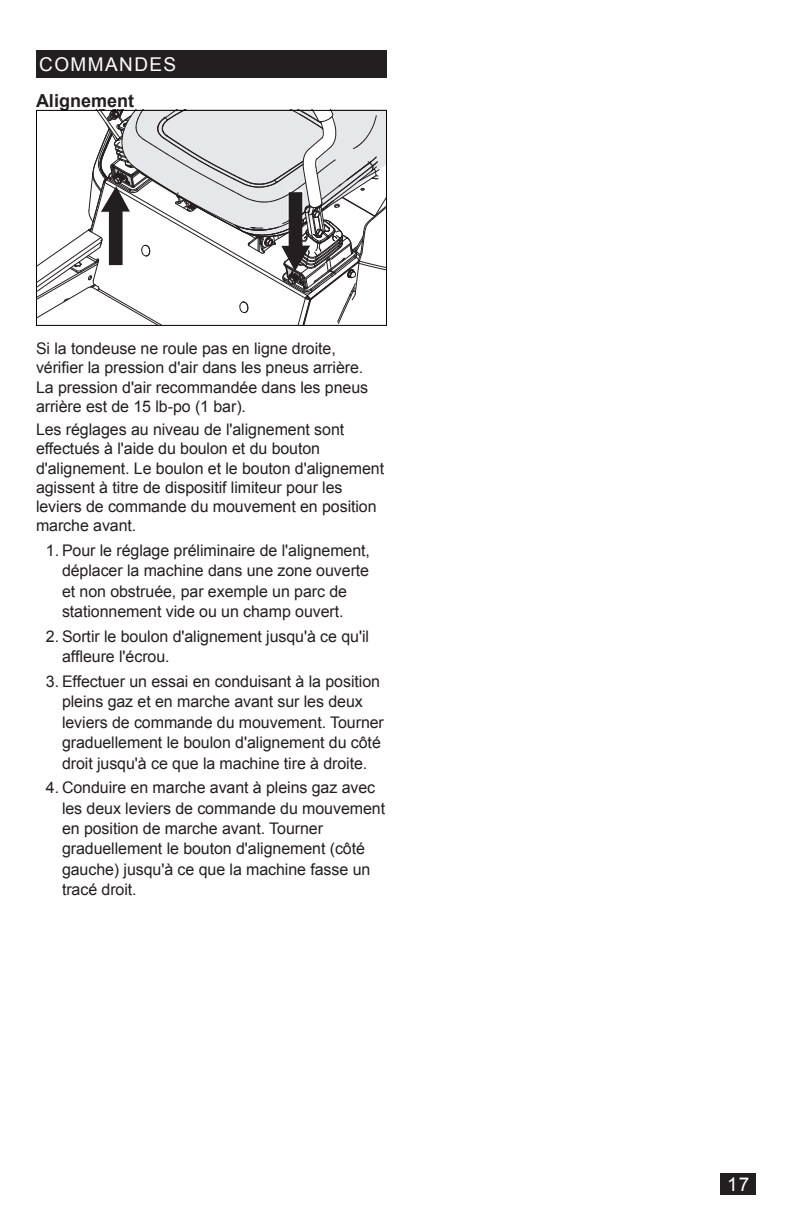
<style>
.page{position:relative;width:792px;height:1224px;background:#fff}
.page>*{position:absolute;margin:0;border:0;box-sizing:border-box;transform-origin:0 0}
.t1{font:19px "Arial";letter-spacing:.075em;color:#fff}
.Head_9_FR{font:700 18px "Arial";color:#231f20}
.Body_Text_FR{font:16px/20.4px "Arial";letter-spacing:-.005em;color:#231f20}
</style>
<div class="page">
<div style="left:721px;top:1174px;width:35px;height:21px;background:#231f20"></div>
<div style="left:36px;top:50px;width:351px;height:28px;background:#231f20"></div>
<svg style="left:38px;top:112px;width:347px;height:212px"></svg>
<div style="left:36px;top:110px;width:351px;height:216px;border:1px solid #000"></div>
<p class="t1" style="left:39px;top:52px;width:139px">COMMANDES</p>
<p class="Head_9_FR" style="left:36px;top:88px;width:100px">Alignement</p>
<p class="Body_Text_FR" style="left:36px;top:339px;width:334px;line-height:19.2px">Si la tondeuse ne roule pas en ligne droite, vérifier la pression d'air dans les pneus arrière.<br>La pression d'air recommandée dans les pneus arrière est de 15 lb-po (1 bar).</p>
<p class="Body_Text_FR" style="left:36px;top:420px;width:350px;line-height:19.2px">Les réglages au niveau de l'alignement sont effectués à l'aide du boulon et du bouton d'alignement. Le boulon et le bouton d'alignement agissent à titre de dispositif limiteur pour les leviers de commande du mouvement en position marche avant.</p>
<p class="Body_Text_FR" style="left:62px;top:540px;width:310px;text-indent:-16px">1. Pour le réglage préliminaire de l'alignement, déplacer la machine dans une zone ouverte et non obstruée, par exemple un parc de stationnement vide ou un champ ouvert.</p>
<p class="Body_Text_FR" style="left:62px;top:626px;width:309px;text-indent:-16px">2. Sortir le boulon d'alignement jusqu'à ce qu'il affleure l'écrou.</p>
<p class="Body_Text_FR" style="left:62px;top:671px;width:323px;text-indent:-16px">3. Effectuer un essai en conduisant à la position pleins gaz et en marche avant sur les deux leviers de commande du mouvement. Tourner graduellement le boulon d'alignement du côté droit jusqu'à ce que la machine tire à droite.</p>
<p class="Body_Text_FR" style="left:62px;top:778px;width:325px;text-indent:-16px">4. Conduire en marche avant à pleins gaz avec les deux leviers de commande du mouvement en position de marche avant. Tourner graduellement le bouton d'alignement (côté gauche) jusqu'à ce que la machine fasse un tracé droit.</p>
<p class="t1" style="left:727px;top:1172px;width:24px">17</p>
</div>
